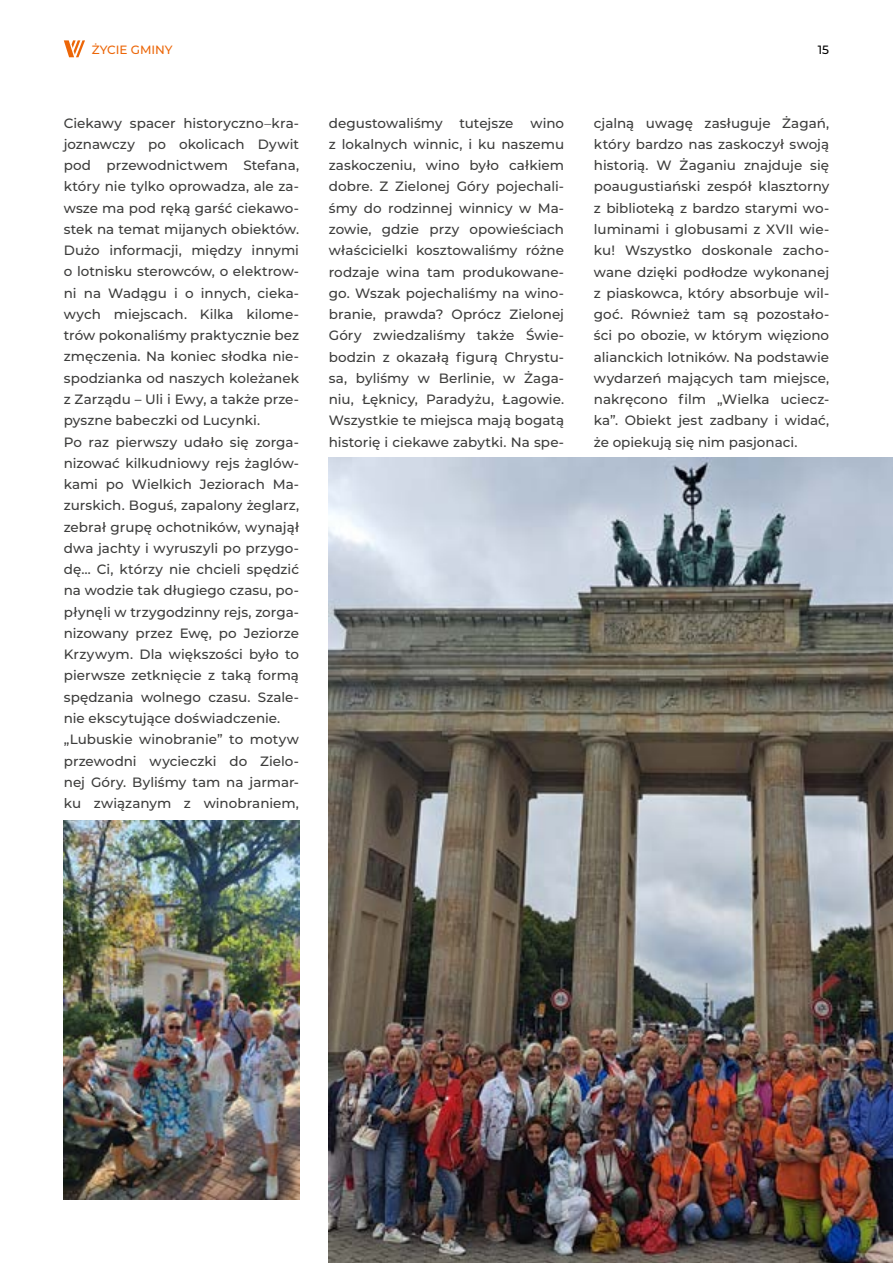
<style>
.page{position:relative;width:893px;height:1263px;background:#fff}
.page>*{position:absolute;margin:0;border:0;box-sizing:border-box;transform-origin:0 0}
.t1{font:500 13.5px/21.3px "Montserrat";color:#3c3c3b;text-align:justify}
.t2{font:500 12px "Montserrat";color:#ec6608}
.t3{font:500 12px "Montserrat";color:#000}
.s1{font-weight:400}
</style>
<div class="page">
<img style="left:64px;top:821px;width:235px;height:378px">
<img style="left:329px;top:457px;width:564px;height:806px">
<svg style="left:64px;top:40px;width:21px;height:17px"></svg>
<p class="t2" style="left:92px;top:41px;width:82px">ŻYCIE GMINY</p>
<p class="t3" style="left:818px;top:41px;width:13px">15</p>
<p class="t1" style="left:329px;top:112px;width:237px;text-indent:202px">wino z lokalnych winnic, i ku naszemu zaskoczeniu, wino było całkiem dobre. Z Zielonej Góry pojechali&shy;śmy do rodzinnej winnicy w Ma&shy;zowie, gdzie przy opowieściach właścicielki kosztowaliśmy różne rodzaje wina tam produkowane&shy;go. Wszak pojechaliśmy na wino&shy;branie, prawda? Oprócz Zielonej Góry zwiedzaliśmy także Świe&shy;bodzin z okazałą figurą Chrystu&shy;sa, byliśmy w Berlinie, w Żaga&shy;niu, Łęknicy, Paradyżu, Łagowie.<br>Wszystkie te miejsca mają bogatą historię i ciekawe zabytki. Na spe-</p>
<p class="t1" style="left:594px;top:112px;width:237px">cjalną uwagę zasługuje Żagań, który bardzo nas zaskoczył swoją historią. W Żaganiu znajduje się poaugustiański zespół klasztorny z biblioteką z bardzo starymi wo&shy;luminami i globusami z XVII wie&shy;ku! Wszystko doskonale zacho&shy;wane dzięki podłodze wykonanej z piaskowca, który absorbuje wil&shy;goć. Również tam są pozostało&shy;ści po obozie, w którym więziono alianckich lotników. Na podstawie wydarzeń mających tam miejsce, nakręcono film „Wielka uciecz&shy;ka”. Obiekt jest zadbany i widać, że opiekują się nim pasjonaci.</p>
<p class="t1" style="left:64px;top:112px;width:237px;text-align:left">Ciekawy spacer historyczno<span class="s1">–</span>kra&shy;joznawczy po okolicach Dywit pod przewodnictwem Stefana, który nie tylko oprowadza, ale za&shy;wsze ma pod ręką garść ciekawo&shy;stek na temat mijanych obiektów.<br>Dużo informacji, między innymi o lotnisku sterowców, o elektrow&shy;ni na Wadągu i o innych, cieka&shy;wych miejscach. Kilka kilome&shy;trów pokonaliśmy praktycznie bez zmęczenia. Na koniec słodka nie&shy;spodzianka od naszych koleżanek z Zarządu – Uli i Ewy, a także prze&shy;pyszne babeczki od Lucynki.<br>Po raz pierwszy udało się zorga&shy;nizować kilkudniowy rejs żaglów&shy;kami po Wielkich Jeziorach Ma&shy;zurskich. Boguś, zapalony żeglarz, zebrał grupę ochotników, wynajął dwa jachty i wyruszyli po przygo&shy;dę… Ci, którzy nie chcieli spędzić na wodzie tak długiego czasu, po&shy;płynęli w trzygodzinny rejs, zorga&shy;nizowany przez Ewę, po Jeziorze<br>Krzywym. Dla większości było to pierwsze zetknięcie z taką formą spędzania wolnego czasu. Szale&shy;nie ekscytujące doświadczenie. „Lubuskie winobranie” to motyw przewodni wycieczki do Zielo&shy;nej Góry. Byliśmy tam na jarmar&shy;ku związanym z winobraniem,</p>
<p class="t1" style="left:329px;top:112px;width:115px">degustowaliśmy</p>
<p class="t1" style="left:459px;top:112px;width:56px">tutejsze</p>
</div>
